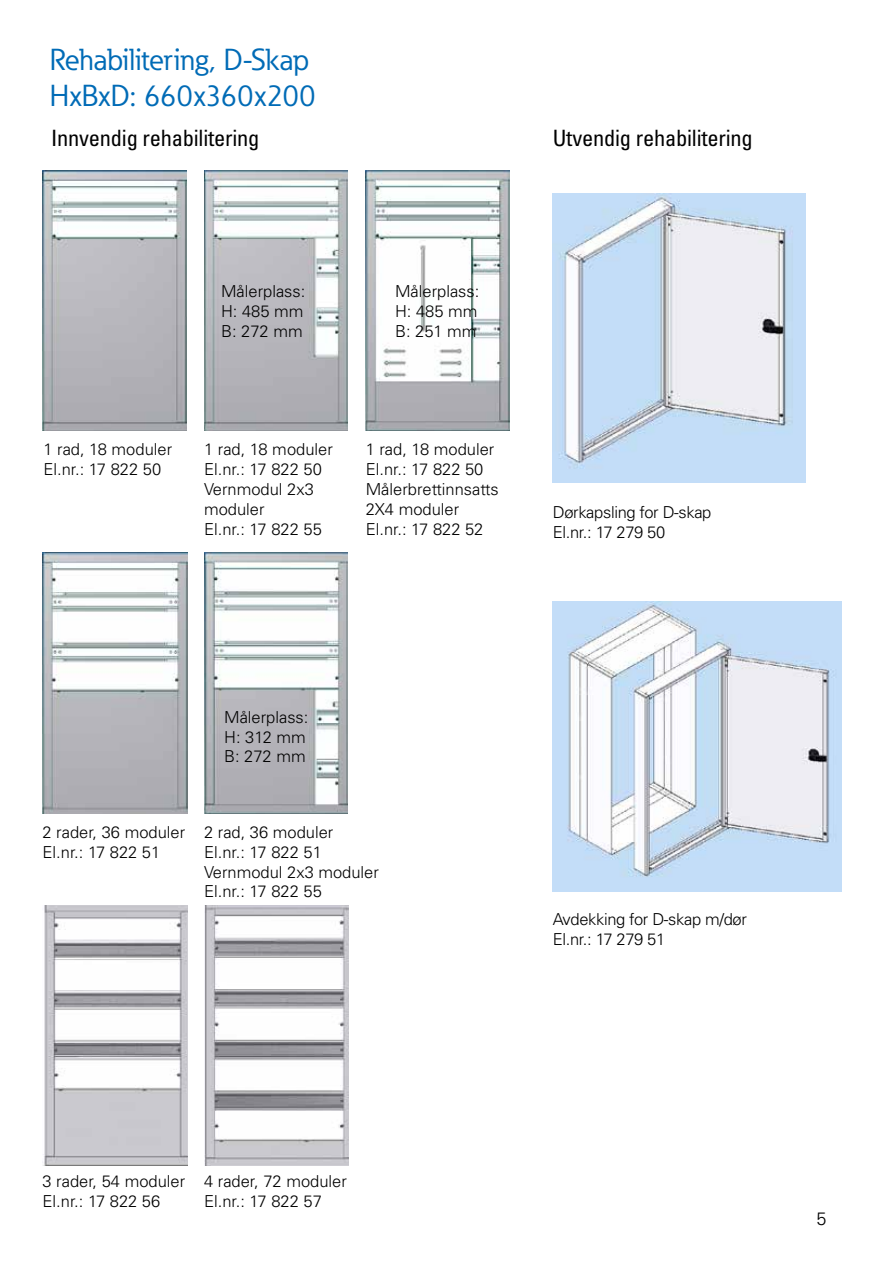
<style>
.page{position:relative;width:893px;height:1263px;background:#fff}
.page>*{position:absolute;margin:0;border:0;box-sizing:border-box;transform-origin:0 0}
.t1{font:30px/36px "Eaton";color:#006bb6}
.t2{font:condensed 22.5px "Univers";letter-spacing:-.01em;color:#000}
.t3{font:300 18px "Univers";color:#000}
.t4{font:300 16.5px/19.8px "Univers";color:#000}
.t5{font:300 16.5px/19.8px "Univers";letter-spacing:-.02em;color:#000}
</style>
<div class="page">
<img style="left:43px;top:170px;width:143px;height:261px">
<img style="left:204px;top:170px;width:144px;height:261px">
<img style="left:366px;top:170px;width:144px;height:261px">
<img style="left:43px;top:553px;width:145px;height:260px">
<img style="left:204px;top:553px;width:143px;height:260px">
<img style="left:553px;top:193px;width:253px;height:290px">
<img style="left:553px;top:602px;width:289px;height:289px">
<img style="left:204px;top:906px;width:145px;height:259px">
<img style="left:43px;top:906px;width:144px;height:259px">
<h1 class="t1" style="left:50px;top:42px;width:268px">Rehabilitering, D-Skap<br>HxBxD: 660x360x200</h1>
<h2 class="t2" style="left:51px;top:123px;width:210px">Innvendig rehabilitering</h2>
<p class="t4" style="left:221px;top:282px;width:86px;text-align:justify">Målerplass:<br>H: 485 mm B: 272 mm</p>
<p class="t4" style="left:395px;top:282px;width:86px;text-align:justify">Målerplass:<br>H: 485 mm B: 251 mm</p>
<p class="t4" style="left:43px;top:440px;width:130px">1 rad, 18 moduler<br>El.nr.: 17 822 50</p>
<p class="t4" style="left:204px;top:440px;width:130px">1 rad, 18 moduler<br>El.nr.: 17 822 50<br>Vernmodul 2x3 moduler<br>El.nr.: 17 822 55</p>
<p class="t4" style="left:366px;top:440px;width:135px">1 rad, 18 moduler<br>El.nr.: 17 822 50<br>Målerbrettinnsatts<br>2X4 moduler<br>El.nr.: 17 822 52</p>
<h2 class="t2" style="left:553px;top:123px;width:202px">Utvendig rehabilitering</h2>
<p class="t5" style="left:553px;top:502px;width:160px">Dørkapsling for D-skap<br>El.nr.: 17 279 50</p>
<p class="t4" style="left:224px;top:707px;width:86px">Målerplass:<br>H: 312 mm<br>B: 272 mm</p>
<p class="t4" style="left:43px;top:822px;width:144px">2 rader, 36 moduler<br>El.nr.: 17 822 51</p>
<p class="t4" style="left:204px;top:822px;width:176px">2 rad, 36 moduler<br>El.nr.: 17 822 51<br>Vernmodul 2x3 moduler<br>El.nr.: 17 822 55</p>
<p class="t5" style="left:553px;top:909px;width:196px">Avdekking for D-skap m/dør<br>El.nr.: 17 279 51</p>
<p class="t4" style="left:43px;top:1171px;width:144px">3 rader, 54 moduler<br>El.nr.: 17 822 56</p>
<p class="t4" style="left:204px;top:1171px;width:144px">4 rader, 72 moduler<br>El.nr.: 17 822 57</p>
<p class="t3" style="left:816px;top:1208px;width:12px">5</p>
</div>
